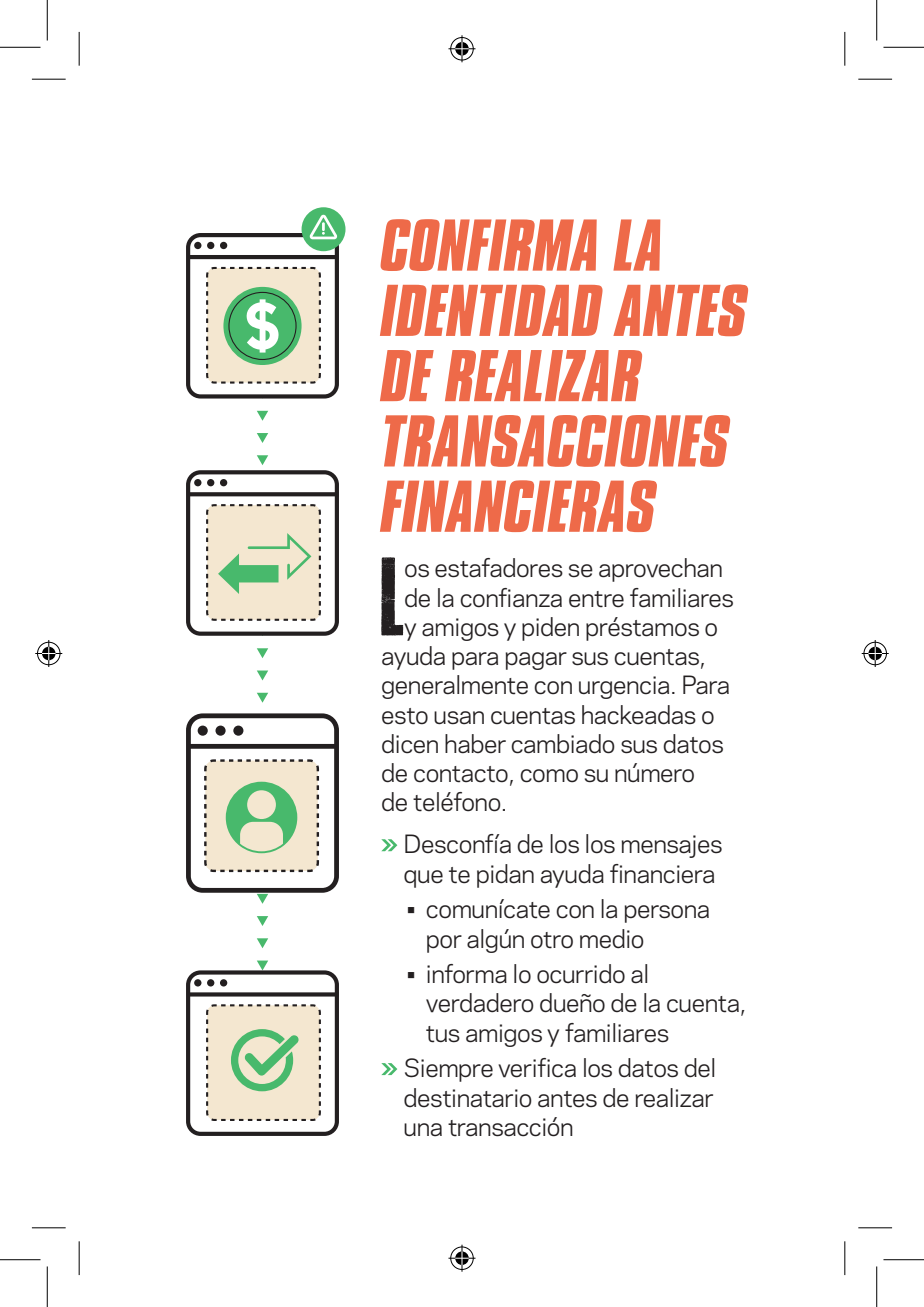
<style>
.page{position:relative;width:924px;height:1307px;background:#fff}
.page>*{position:absolute;margin:0;border:0;box-sizing:border-box;transform-origin:0 0}
.t1{font:92.92px "Cross Town";color:#231f20}
.t2{font:italic 700 63px/65.2px "Compacta BT";color:#ee6a49}
.t3{font:23.62px/29.2px "Galaxie Polaris";letter-spacing:-.02em;color:#231f20}
</style>
<div class="page">
<svg style="left:257px;top:455px;width:11px;height:10px"></svg>
<svg style="left:257px;top:411px;width:11px;height:10px"></svg>
<svg style="left:257px;top:433px;width:11px;height:10px"></svg>
<svg style="left:257px;top:670px;width:11px;height:10px"></svg>
<svg style="left:257px;top:648px;width:11px;height:10px"></svg>
<svg style="left:257px;top:692px;width:11px;height:10px"></svg>
<svg style="left:257px;top:938px;width:11px;height:10px"></svg>
<svg style="left:257px;top:893px;width:11px;height:10px"></svg>
<svg style="left:257px;top:960px;width:11px;height:10px"></svg>
<svg style="left:257px;top:916px;width:11px;height:10px"></svg>
<svg style="left:381px;top:839px;width:16px;height:12px"></svg>
<svg style="left:381px;top:1063px;width:16px;height:12px"></svg>
<div style="left:186px;top:233px;width:153px;height:165px;border:4px solid #231f20;border-radius:12px"></div>
<hr style="left:187px;top:255px;width:151px;height:4px;background:#231f20">
<div style="left:194px;top:242px;width:7px;height:7px;background:#231f20;border-radius:50%"></div>
<div style="left:207px;top:242px;width:7px;height:7px;background:#231f20;border-radius:50%"></div>
<div style="left:220px;top:242px;width:7px;height:7px;background:#231f20;border-radius:50%"></div>
<svg style="left:205px;top:266px;width:117px;height:132px"></svg>
<div style="left:301px;top:207px;width:44px;height:44px;background:#48b96c;border-radius:50%"></div>
<svg style="left:309px;top:215px;width:29px;height:24px"></svg>
<div style="left:186px;top:470px;width:153px;height:165px;border:4px solid #231f20;border-radius:12px"></div>
<svg style="left:187px;top:492px;width:151px;height:4px"></svg>
<div style="left:194px;top:479px;width:7px;height:7px;background:#231f20;border-radius:50%"></div>
<div style="left:207px;top:479px;width:7px;height:7px;background:#231f20;border-radius:50%"></div>
<div style="left:220px;top:479px;width:7px;height:7px;background:#231f20;border-radius:50%"></div>
<svg style="left:205px;top:504px;width:117px;height:132px;background:#d9dac2"></svg>
<div style="left:186px;top:970px;width:153px;height:165px;border:4px solid #231f20;border-radius:12px"></div>
<svg style="left:187px;top:992px;width:151px;height:4px"></svg>
<div style="left:194px;top:979px;width:7px;height:7px;background:#231f20;border-radius:50%"></div>
<div style="left:207px;top:979px;width:7px;height:7px;background:#231f20;border-radius:50%"></div>
<div style="left:220px;top:979px;width:7px;height:7px;background:#231f20;border-radius:50%"></div>
<svg style="left:206px;top:1004px;width:115px;height:117px;background:#d6dbbe"></svg>
<div style="left:186px;top:713px;width:153px;height:179px;border:5px solid #231f20;border-radius:14px"></div>
<hr style="left:188px;top:744px;width:148px;height:4px;background:#231f20">
<div style="left:198px;top:725px;width:10px;height:10px;background:#231f20;border-radius:50%"></div>
<div style="left:215px;top:725px;width:11px;height:10px;background:#231f20;border-radius:50%"></div>
<div style="left:233px;top:725px;width:10px;height:10px;background:#231f20;border-radius:50%"></div>
<svg style="left:204px;top:759px;width:116px;height:114px;background:#ced8b9"></svg>
<hr style="left:32px;top:79px;width:34px;height:1px;background:#000">
<hr style="left:858px;top:79px;width:34px;height:1px;background:#000">
<hr style="left:32px;top:1227px;width:34px;height:1px;background:#000">
<hr style="left:858px;top:1227px;width:34px;height:1px;background:#000">
<hr style="left:79px;top:32px;width:1px;height:34px;background:#000">
<hr style="left:79px;top:1241px;width:1px;height:33px;background:#000">
<hr style="left:844px;top:32px;width:1px;height:34px;background:#000">
<hr style="left:844px;top:1241px;width:1px;height:33px;background:#000">
<hr style="left:0;top:47px;width:40px;height:1px;background:#000">
<hr style="left:883px;top:47px;width:41px;height:1px;background:#000">
<hr style="left:0;top:1259px;width:40px;height:1px;background:#000">
<hr style="left:883px;top:1259px;width:41px;height:1px;background:#000">
<hr style="left:47px;top:0;width:1px;height:41px;background:#000">
<hr style="left:47px;top:1266px;width:1px;height:40px;background:#000">
<hr style="left:876px;top:0;width:1px;height:41px;background:#000">
<hr style="left:876px;top:1266px;width:1px;height:40px;background:#000">
<svg style="left:448px;top:35px;width:27px;height:27px"></svg>
<svg style="left:448px;top:1244px;width:27px;height:27px"></svg>
<svg style="left:35px;top:640px;width:27px;height:27px"></svg>
<svg style="left:861px;top:640px;width:27px;height:27px"></svg>
<p class="t2" style="left:381px;top:214px;width:367px">CONFIRMA LA<br>IDENTIDAD ANTES<br>DE REALIZAR<br>TRANSACCIONES<br>FINANCIERAS</p>
<p class="t1" style="left:381px;top:557px;width:26px">L</p>
<p class="t3" style="left:404px;top:552px;width:320px">os estafadores se aprovechan</p>
<p class="t3" style="left:404px;top:581px;width:331px">de la confianza entre familiares</p>
<p class="t3" style="left:404px;top:610px;width:315px">y amigos y piden préstamos o</p>
<p class="t3" style="left:381px;top:640px;width:326px">ayuda para pagar sus cuentas,</p>
<p class="t3" style="left:381px;top:669px;width:350px">generalmente con urgencia. Para</p>
<p class="t3" style="left:381px;top:698px;width:335px">esto usan cuentas hackeadas o</p>
<p class="t3" style="left:381px;top:727px;width:344px">dicen haber cambiado sus datos</p>
<p class="t3" style="left:381px;top:757px;width:315px">de contacto, como su número</p>
<p class="t3" style="left:381px;top:786px;width:128px">de teléfono.</p>
<p class="t3" style="left:403px;top:828px;width:320px">Desconfía de los los mensajes que te pidan ayuda financiera</p>
<p class="t3" style="left:426px;top:893px;width:286px;text-indent:-19px">• comunícate con la persona por algún otro medio</p>
<p class="t3" style="left:426px;top:958px;width:322px;text-indent:-19px">• informa lo ocurrido al verdadero dueño de la cuenta, tus amigos y familiares</p>
<p class="t3" style="left:403px;top:1052px;width:314px;text-align:justify">Siempre verifica los datos del destinatario antes de realizar una transacción</p>
</div>
